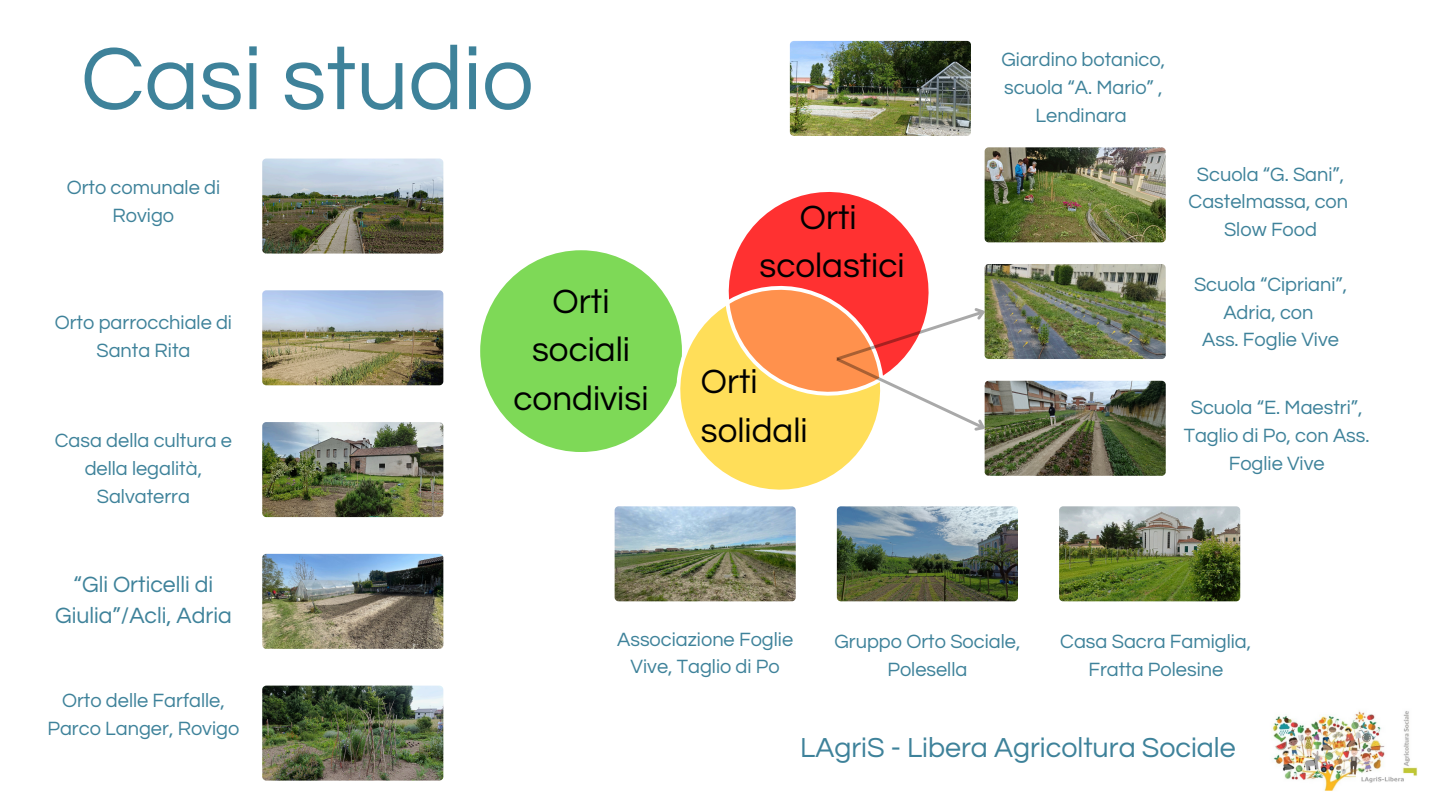
<style>
.page{position:relative;width:1440px;height:810px;background:#fff}
.page>*{position:absolute;margin:0;border:0;box-sizing:border-box;transform-origin:0 0}
.t1{font:92px "Questrial";color:#3e829a}
.t2{font:35px/48.8px "Questrial";color:#000;text-align:center}
.t3{font:34.9px/48.5px "Questrial";color:#000}
.t4{font:28.6px "Questrial";color:#3e829a}
.t5{font:23px/31.5px "Questrial";color:#3e829a;text-align:center}
.t6{font:20px/27.8px "Questrial";color:#3e829a;text-align:center}
</style>
<div class="page">
<img style="left:1272px;top:710px;width:146px;height:81px">
<div style="left:480px;top:250px;width:202px;height:202px;background:#7ed957;border-radius:50%"></div>
<svg style="left:641px;top:270px;width:229px;height:259px"></svg>
<svg style="left:690px;top:192px;width:233px;height:239px"></svg>
<img style="left:262px;top:290px;width:181px;height:95px;border-radius:4px">
<img style="left:262px;top:159px;width:181px;height:95px;border-radius:4px">
<img style="left:262px;top:422px;width:181px;height:95px;border-radius:4px">
<img style="left:262px;top:554px;width:181px;height:95px;border-radius:4px">
<img style="left:262px;top:686px;width:181px;height:95px;border-radius:4px">
<img style="left:790px;top:41px;width:181px;height:95px;border-radius:4px">
<img style="left:985px;top:147px;width:181px;height:95px;border-radius:4px">
<img style="left:985px;top:264px;width:181px;height:95px;border-radius:4px">
<img style="left:985px;top:381px;width:181px;height:95px;border-radius:4px">
<img style="left:1059px;top:506px;width:181px;height:95px;border-radius:4px">
<img style="left:837px;top:506px;width:181px;height:95px;border-radius:4px">
<img style="left:615px;top:506px;width:181px;height:95px;border-radius:4px">
<svg style="left:706px;top:259px;width:282px;height:175px"></svg>
<p class="t1" style="left:81px;top:34px;width:454px">Casi studio</p>
<p class="t6" style="left:67px;top:174px;width:155px">Orto comunale di<br>Rovigo</p>
<p class="t6" style="left:55px;top:309px;width:179px">Orto parrocchiale di<br>Santa Rita</p>
<p class="t6" style="left:55px;top:427px;width:179px">Casa della cultura e della legalità,<br>Salvaterra</p>
<p class="t5" style="left:55px;top:569px;width:178px">“Gli Orticelli di<br>Giulia”/Acli, Adria</p>
<p class="t2" style="left:514px;top:277px;width:136px">Orti sociali condivisi</p>
<p class="t3" style="left:760px;top:194px;width:147px;text-align:center">Orti scolastici</p>
<p class="t3" style="left:701px;top:359px;width:108px">Orti solidali</p>
<p class="t6" style="left:1001px;top:46px;width:165px">Giardino botanico, scuola “A. Mario” ,<br>Lendinara</p>
<p class="t6" style="left:1189px;top:161px;width:161px">Scuola “G. Sani”,<br>Castelmassa, con</p>
<p class="t6" style="left:1224px;top:216px;width:95px">Slow Food</p>
<p class="t6" style="left:1194px;top:271px;width:155px">Scuola “Cipriani”,<br>Adria, con</p>
<p class="t6" style="left:1202px;top:326px;width:138px">Ass. Foglie Vive</p>
<p class="t6" style="left:1184px;top:394px;width:187px">Scuola “E. Maestri”,<br>Taglio di Po, con Ass.<br>Foglie Vive</p>
<p class="t6" style="left:47px;top:687px;width:193px">Orto delle Farfalle,<br>Parco Langer, Rovigo</p>
<p class="t6" style="left:617px;top:626px;width:178px">Associazione Foglie<br>Vive, Taglio di Po</p>
<p class="t6" style="left:834px;top:628px;width:187px">Gruppo Orto Sociale,<br>Polesella</p>
<h3 class="t6" style="left:1060px;top:628px;width:192px">Casa Sacra Famiglia,<br>Fratta Polesine</h3>
<h2 class="t4" style="left:800px;top:734px;width:437px">LAgriS - Libera Agricoltura Sociale</h2>
</div>
